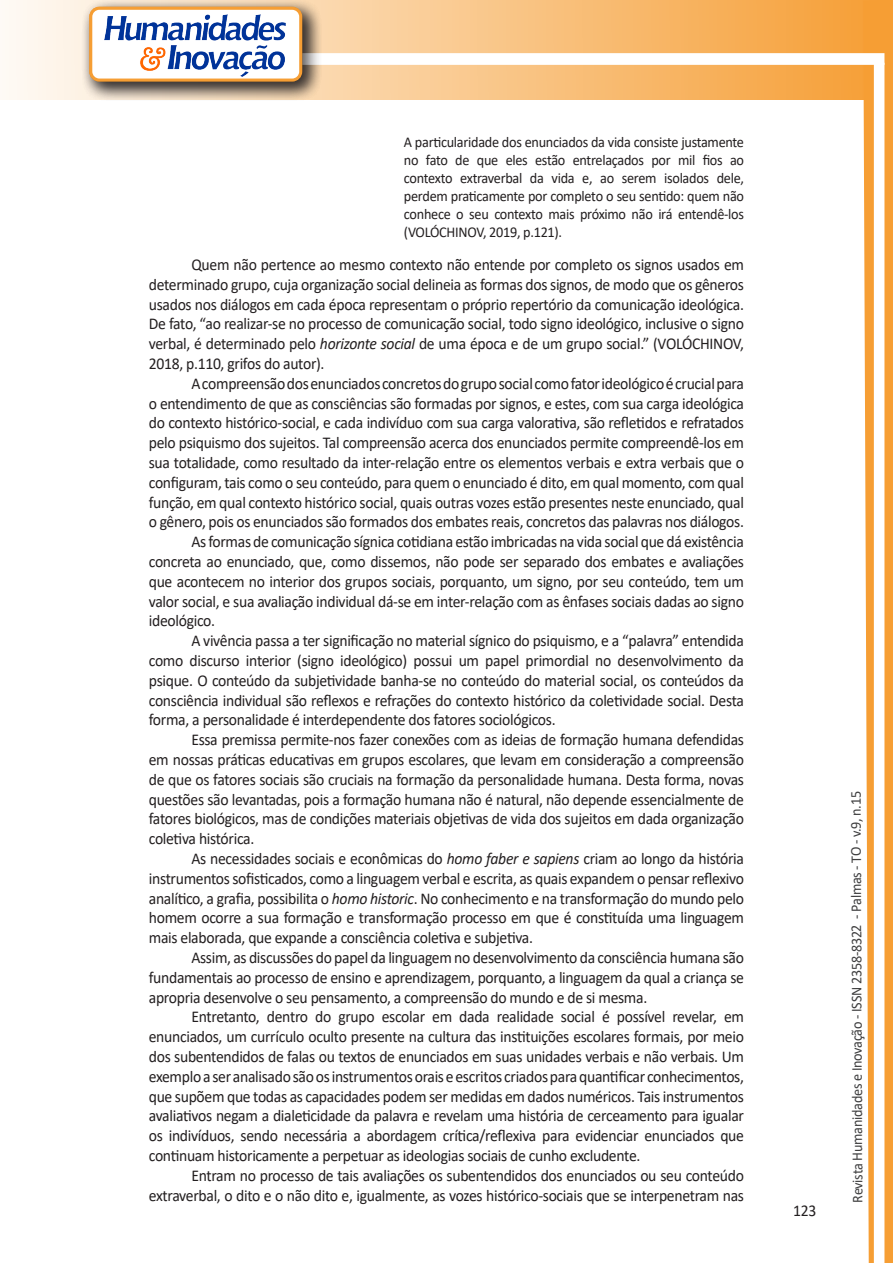
<style>
.page{position:relative;width:893px;height:1263px;background:#fff}
.page>*{position:absolute;margin:0;border:0;box-sizing:border-box;transform-origin:0 0}
.texto{font:16.5px/19.8px "Calibri";letter-spacing:-.02em;color:#231f20;text-align:justify;scale:.95 1}
.citacao{font:15px/18px "Calibri";letter-spacing:-.02em;color:#231f20;text-align:justify;scale:.95 1}
.t1{font:15px "Calibri";letter-spacing:-.025em;color:#3e3e3f;scale:.95 1}
.s1{font-style:italic}
</style>
<div class="page">
<svg style="left:5px;top:0;width:858px;height:100px;background:#f9c484"></svg>
<div style="left:302px;top:53px;width:582px;height:12px;background:#fff;border:2px solid #fff"></div>
<svg style="left:863px;top:0;width:30px;height:1263px"></svg>
<div style="left:81px;top:0;width:241px;height:102px;background:#231f20;opacity:.75"></div>
<div style="left:91px;top:8px;width:210px;height:72px;background:#fff;border-radius:9px"></div>
<img style="left:104px;top:14px;width:181px;height:62px">
<div style="left:89px;top:7px;width:213px;height:75px;border:3px solid #f69e34;border-radius:9px"></div>
<p class="citacao" style="left:404px;top:133px;width:360px">A particularidade dos enunciados da vida consiste justamente no fato de que eles estão entrelaçados por mil fios ao contexto extraverbal da vida e, ao serem isolados dele, perdem praticamente por completo o seu sentido: quem não conhece o seu contexto mais próximo não irá entendê-los (VOLÓCHINOV, 2019, p.121).</p>
<p class="texto" style="left:149px;top:254px;width:628px;text-indent:43px">Quem não pertence ao mesmo contexto não entende por completo os signos usados em determinado grupo, cuja organização social delineia as formas dos signos, de modo que os gêneros usados nos diálogos em cada época representam o próprio repertório da comunicação ideológica.<br>De fato, “ao realizar-se no processo de comunicação social, todo signo ideológico, inclusive o signo verbal, é determinado pelo <span class="s1">horizonte social</span> de uma época e de um grupo social.” (VOLÓCHINOV, 2018, p.110, grifos do autor).</p>
<p class="texto" style="left:149px;top:373px;width:628px;text-indent:43px">A compreensão dos enunciados concretos do grupo social como fator ideológico é crucial para o entendimento de que as consciências são formadas por signos, e estes, com sua carga ideológica do contexto histórico-social, e cada indivíduo com sua carga valorativa, são refletidos e refratados pelo psiquismo dos sujeitos. Tal compreensão acerca dos enunciados permite compreendê-los em sua totalidade, como resultado da inter-relação entre os elementos verbais e extra verbais que o configuram, tais como o seu conteúdo, para quem o enunciado é dito, em qual momento, com qual função, em qual contexto histórico social, quais outras vozes estão presentes neste enunciado, qual o gênero, pois os enunciados são formados dos embates reais, concretos das palavras nos diálogos.</p>
<p class="texto" style="left:149px;top:531px;width:628px;text-indent:43px">As formas de comunicação sígnica cotidiana estão imbricadas na vida social que dá existência concreta ao enunciado, que, como dissemos, não pode ser separado dos embates e avaliações que acontecem no interior dos grupos sociais, porquanto, um signo, por seu conteúdo, tem um valor social, e sua avaliação individual dá-se em inter-relação com as ênfases sociais dadas ao signo ideológico.</p>
<p class="texto" style="left:149px;top:630px;width:628px;text-indent:43px">A vivência passa a ter significação no material sígnico do psiquismo, e a “palavra” entendida como discurso interior (signo ideológico) possui um papel primordial no desenvolvimento da psique. O conteúdo da subjetividade banha-se no conteúdo do material social, os conteúdos da consciência individual são reflexos e refrações do contexto histórico da coletividade social. Desta forma, a personalidade é interdependente dos fatores sociológicos.</p>
<p class="texto" style="left:149px;top:729px;width:628px;text-indent:43px">Essa premissa permite-nos fazer conexões com as ideias de formação humana defendidas em nossas práticas educativas em grupos escolares, que levam em consideração a compreensão de que os fatores sociais são cruciais na formação da personalidade humana. Desta forma, novas questões são levantadas, pois a formação humana não é natural, não depende essencialmente de fatores biológicos, mas de condições materiais objetivas de vida dos sujeitos em dada organização coletiva histórica.</p>
<p class="texto" style="left:149px;top:848px;width:628px;text-indent:43px">As necessidades sociais e econômicas do <span class="s1">homo faber e sapiens</span> criam ao longo da história instrumentos sofisticados, como a linguagem verbal e escrita, as quais expandem o pensar reflexivo analítico, a grafia, possibilita o <span class="s1">homo historic</span>. No conhecimento e na transformação do mundo pelo homem ocorre a sua formação e transformação processo em que é constituída uma linguagem mais elaborada, que expande a consciência coletiva e subjetiva.</p>
<p class="texto" style="left:149px;top:947px;width:628px;text-indent:43px">Assim, as discussões do papel da linguagem no desenvolvimento da consciência humana são fundamentais ao processo de ensino e aprendizagem, porquanto, a linguagem da qual a criança se apropria desenvolve o seu pensamento, a compreensão do mundo e de si mesma.</p>
<p class="texto" style="left:149px;top:1006px;width:628px;text-indent:43px">Entretanto, dentro do grupo escolar em dada realidade social é possível revelar, em enunciados, um currículo oculto presente na cultura das instituições escolares formais, por meio dos subentendidos de falas ou textos de enunciados em suas unidades verbais e não verbais. Um exemplo a ser analisado são os instrumentos orais e escritos criados para quantificar conhecimentos, que supõem que todas as capacidades podem ser medidas em dados numéricos. Tais instrumentos avaliativos negam a dialeticidade da palavra e revelam uma história de cerceamento para igualar os indivíduos, sendo necessária a abordagem crítica/reflexiva para evidenciar enunciados que continuam historicamente a perpetuar as ideologias sociais de cunho excludente.</p>
<p class="texto" style="left:149px;top:1165px;width:628px;text-align:right">Entram no processo de tais avaliações os subentendidos dos enunciados ou seu conteúdo extraverbal, o dito e o não dito e, igualmente, as vozes histórico-sociais que se interpenetram nas</p>
<p class="texto" style="left:793px;top:1200px;width:26px">123</p>
<p class="t1" style="left:846px;top:1203px;width:435px;rotate:-90deg">Revista Humanidades e Inovação - ISSN 2358-8322 - Palmas - TO - v.9, n.15</p>
</div>
